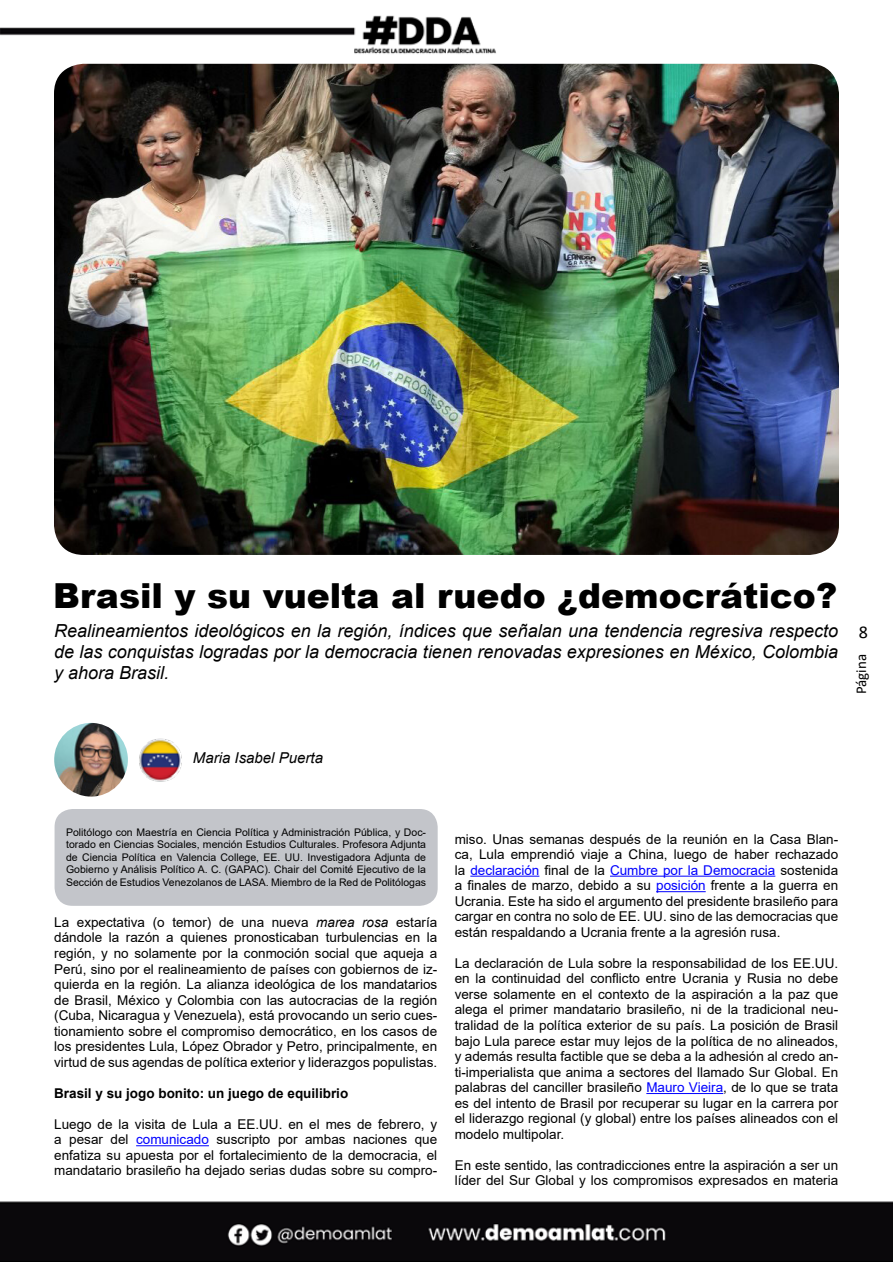
<style>
.page{position:relative;width:893px;height:1263px;background:#fff}
.page>*{position:absolute;margin:0;border:0;box-sizing:border-box;transform-origin:0 0}
.t1{font:900 34.5px "Arial";color:#000}
.t2{font:italic 18px/21px "Arial";color:#000;text-align:justify}
.t3{font:18px "Calibri";color:#000}
.t4{font:italic 15px "Arial";color:#000}
.t5{font:15px "Calibri";color:#000}
.t6{font:13.5px/15.5px "Arial";color:#000;text-align:justify}
.t7{font:700 13.5px "Arial";color:#000}
.t8{font:10.5px/12.6px "Arial";color:#000;text-align:justify}
.s1{font-style:italic}
.s2{color:#00f}
</style>
<div class="page">
<img style="left:0;top:15px;width:893px;height:1247px">
<img style="left:54px;top:64px;width:785px;height:491px">
<hr style="left:136px;top:1145px;width:73px;height:1px;background:#00f">
<img style="left:54px;top:723px;width:74px;height:73px;border-radius:37px">
<div style="left:55px;top:809px;width:383px;height:97px;background:#c3c5ca;border-radius:18px"></div>
<img style="left:137px;top:736px;width:47px;height:47px;border-radius:24px">
<hr style="left:470px;top:876px;width:69px;height:1px;background:#00f">
<hr style="left:610px;top:876px;width:165px;height:1px;background:#00f">
<hr style="left:656px;top:891px;width:50px;height:1px;background:#00f">
<hr style="left:646px;top:1093px;width:77px;height:1px;background:#00f">
<h1 class="t1" style="left:53px;top:571px;width:785px">Brasil y su vuelta al ruedo ¿democrático?</h1>
<h2 class="t2" style="left:54px;top:620px;width:786px">Realineamientos ideológicos en la región, índices que señalan una tendencia regresiva respecto de las conquistas logradas por la democracia tienen renovadas expresiones en México, Colombia y ahora Brasil.</h2>
<h2 class="t3" style="left:859px;top:620px;width:11px">8</h2>
<p class="t5" style="left:851px;top:694px;width:42px;rotate:-90deg">Página</p>
<p class="t4" style="left:193px;top:748px;width:132px">Maria Isabel Puerta</p>
<p class="t8" style="left:66px;top:825px;width:361px">Politólogo con Maestría en Ciencia Política y Administración Pública, y Doc&shy;torado en Ciencias Sociales, mención Estudios Culturales. Profesora Adjunta de Ciencia Política en Valencia College, EE. UU. Investigadora Adjunta de Gobierno y Análisis Político A. C. (GAPAC). Chair del Comité Ejecutivo de la Sección de Estudios Venezolanos de LASA. Miembro de la Red de Politólogas</p>
<p class="t6" style="left:54px;top:914px;width:385px">La expectativa (o temor) de una nueva <span class="s1">marea rosa</span> estaría dándole la razón a quienes pronosticaban turbulencias en la región, y no solamente por la conmoción social que aqueja a Perú, sino por el realineamiento de países con gobiernos de iz&shy;quierda en la región. La alianza ideológica de los mandatarios de Brasil, México y Colombia con las autocracias de la región (Cuba, Nicaragua y Venezuela), está provocando un serio cues&shy;tionamiento sobre el compromiso democrático, en los casos de los presidentes Lula, López Obrador y Petro, principalmente, en virtud de sus agendas de política exterior y liderazgos populistas.</p>
<p class="t7" style="left:54px;top:1083px;width:296px">Brasil y su jogo bonito: un juego de equilibrio</p>
<p class="t6" style="left:54px;top:1116px;width:385px">Luego de la visita de Lula a EE.UU. en el mes de febrero, y a pesar del <span class="s2">comunicado</span> suscripto por ambas naciones que enfatiza su apuesta por el fortalecimiento de la democracia, el mandatario brasileño ha dejado serias dudas sobre su compro-</p>
<p class="t6" style="left:455px;top:831px;width:385px">miso. Unas semanas después de la reunión en la Casa Blan&shy;ca, Lula emprendió viaje a China, luego de haber rechazado la <span class="s2">declaración</span> final de la <span class="s2">Cumbre por la Democracia</span> sostenida a finales de marzo, debido a su <span class="s2">posición</span> frente a la guerra en Ucrania. Este ha sido el argumento del presidente brasileño para cargar en contra no solo de EE. UU. sino de las democracias que están respaldando a Ucrania frente a la agresión rusa.</p>
<p class="t6" style="left:455px;top:955px;width:385px">La declaración de Lula sobre la responsabilidad de los EE.UU. en la continuidad del conflicto entre Ucrania y Rusia no debe verse solamente en el contexto de la aspiración a la paz que alega el primer mandatario brasileño, ni de la tradicional neu&shy;tralidad de la política exterior de su país. La posición de Brasil bajo Lula parece estar muy lejos de la política de no alineados, y además resulta factible que se deba a la adhesión al credo an&shy;ti-imperialista que anima a sectores del llamado Sur Global. En palabras del canciller brasileño <span class="s2">Mauro Vieira</span>, de lo que se trata es del intento de Brasil por recuperar su lugar en la carrera por el liderazgo regional (y global) entre los países alineados con el modelo multipolar.</p>
<p class="t6" style="left:455px;top:1157px;width:385px">En este sentido, las contradicciones entre la aspiración a ser un líder del Sur Global y los compromisos expresados en materia</p>
</div>
